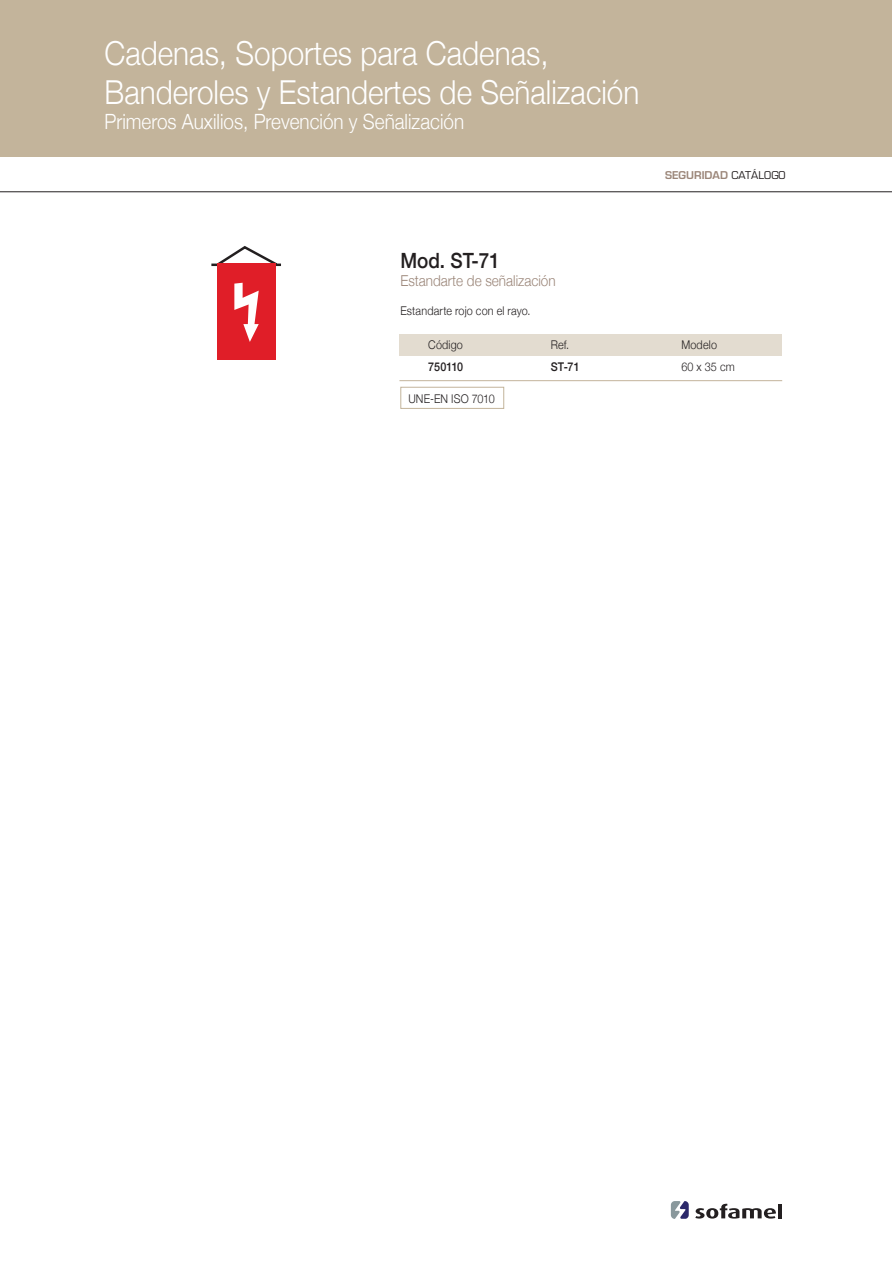
<style>
.page{position:relative;width:892px;height:1261px;background:#fff}
.page>*{position:absolute;margin:0;border:0;box-sizing:border-box;transform-origin:0 0}
.t1{font:300 33px/39.6px "Helvetica Neue";color:#fff;scale:.9 1}
.t2{font:300 21px "Helvetica Neue";color:#fff;scale:.9 1}
.t3{font:500 21px "Helvetica Neue";color:#231f20;scale:.9 1}
.t4{font:300 15px "Helvetica Neue";color:#9b8679;scale:.9 1}
.t5{font:300 12px "Helvetica Neue";letter-spacing:.015em;color:#231f20;scale:.9 1}
.t6{font:500 12px "Helvetica Neue";letter-spacing:.005em;color:#231f20;scale:.9 1}
.t7{font:600 10.5px "Eurostile";color:#9b8679}
.s1{font-weight:400;color:#231f20}
</style>
<div class="page">
<svg style="left:695px;top:1203px;width:81px;height:15px"></svg>
<hr style="left:778px;top:1203px;width:4px;height:15px;background:#231f20">
<svg style="left:671px;top:1201px;width:18px;height:18px"></svg>
<div style="left:0;top:0;width:892px;height:157px;background:#c3b49b"></div>
<hr style="left:0;top:191px;width:892px;height:1px;background:#231f20">
<div style="left:399px;top:334px;width:383px;height:21px;background:#e3dcd0"></div>
<hr style="left:399px;top:380px;width:383px;height:1px;background:#c3b49b">
<svg style="left:211px;top:246px;width:70px;height:21px"></svg>
<div style="left:217px;top:263px;width:59px;height:96px;background:#e01e28"></div>
<svg style="left:234px;top:283px;width:25px;height:59px"></svg>
<div style="left:400px;top:387px;width:104px;height:22px;border:1px solid #c3b49b"></div>
<p class="t1" style="left:105px;top:31px;width:596px">Cadenas, Soportes para Cadenas,<br>Banderoles y Estandertes de Señalización</p>
<p class="t2" style="left:105px;top:105px;width:401px">Primeros Auxilios, Prevención y Señalización</p>
<p class="t7" style="left:665px;top:169px;width:122px">SEGURIDAD <span class="s1">CATÁLOGO</span></p>
<p class="t3" style="left:400px;top:244px;width:112px">Mod. ST-71</p>
<p class="t4" style="left:400px;top:269px;width:174px">Estandarte de señalización</p>
<p class="t5" style="left:400px;top:301px;width:146px">Estandarte rojo con el rayo.</p>
<p class="t5" style="left:428px;top:335px;width:40px">Código</p>
<p class="t5" style="left:551px;top:335px;width:22px">Ref.</p>
<p class="t5" style="left:681px;top:335px;width:41px">Modelo</p>
<p class="t6" style="left:428px;top:357px;width:40px">750110</p>
<p class="t6" style="left:551px;top:357px;width:34px">ST-71</p>
<p class="t5" style="left:681px;top:357px;width:61px">60 x 35 cm</p>
<p class="t5" style="left:408px;top:389px;width:97px">UNE-EN ISO 7010</p>
</div>
